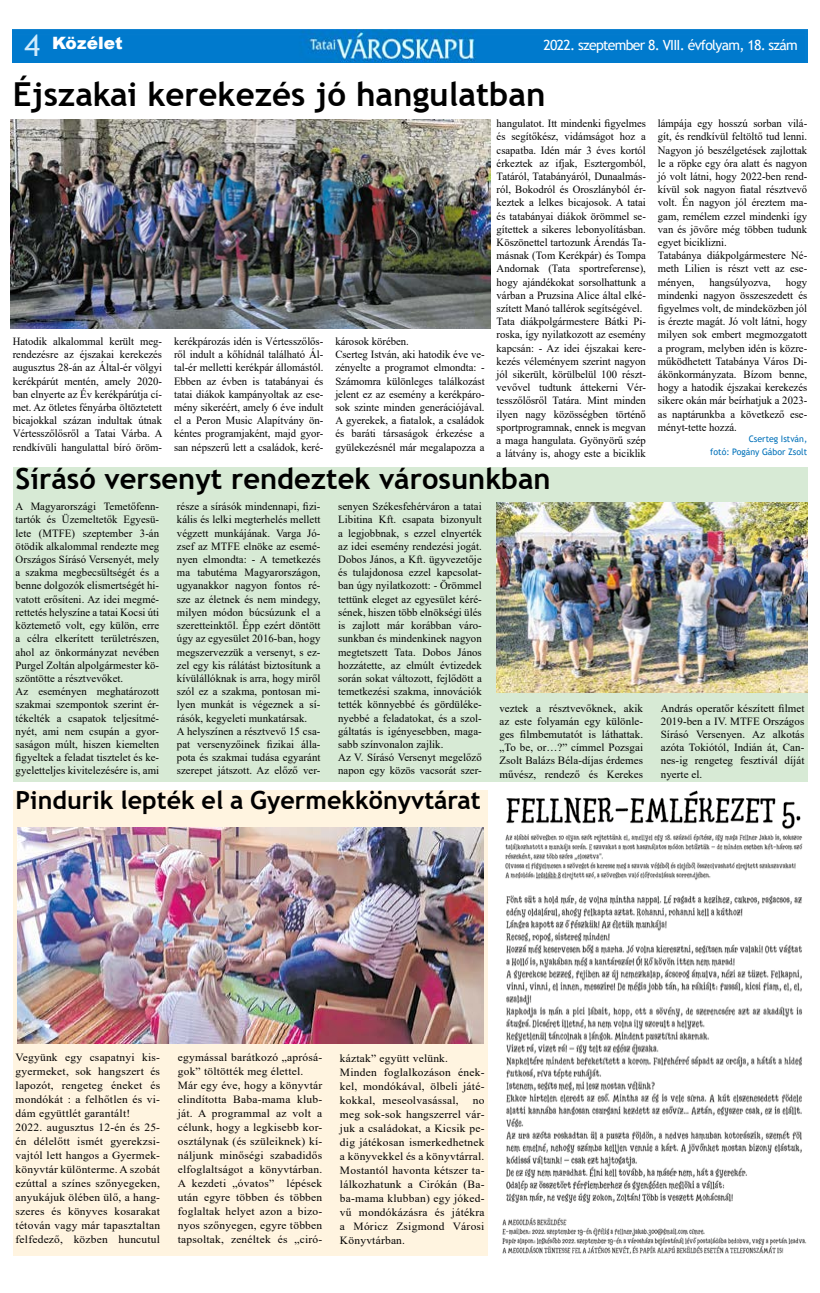
<style>
.page{position:relative;width:820px;height:1293px;background:#fff}
.page>*{position:absolute;margin:0;border:0;box-sizing:border-box;transform-origin:0 0}
.t1{font:700 33px "Trebuchet MS";color:#000}
.t2{font:700 29px "Trebuchet MS";color:#000}
.t3{font:700 25px "Trebuchet MS";color:#000}
.t4{font:900 17px "Arial";color:#fff}
.t5{font:14px "Trebuchet MS";letter-spacing:-.05em;color:#fff}
.t6{font:11px/13.2px "Times New Roman";letter-spacing:.005em;color:#000}
.t7{font:11px/14px "Times New Roman";letter-spacing:.005em;color:#000;scale:1.04 1}
.t8{font:9px/13.2px "Trebuchet MS";color:#0071b9;text-align:right}
.s1{font-family:"Trebuchet MS";font-weight:400;font-size:30px;color:#d0ebfc}
</style>
<div class="page">
<img style="left:13px;top:30px;width:793px;height:33px">
<div style="left:13px;top:790px;width:474px;height:466px;background:#fff4e0"></div>
<img style="left:10px;top:119px;width:480px;height:210px">
<img style="left:17px;top:828px;width:466px;height:215px">
<img style="left:502px;top:790px;width:305px;height:464px">
<div style="left:13px;top:468px;width:793px;height:314px;background:#d7ead5"></div>
<img style="left:496px;top:502px;width:311px;height:190px">
<h3 class="t4" style="left:25px;top:31px;width:100px"><span class="s1">4</span> Közélet</h3>
<p class="t5" style="left:543px;top:36px;width:256px">2022. szeptember 8. VIII. évfolyam, 18. szám</p>
<h1 class="t1" style="left:13px;top:74px;width:534px">Éjszakai kerekezés jó hangulatban</h1>
<p class="t6" style="left:13px;top:334px;width:151px;text-align:justify">Hatodik alkalommal került meg&shy;rendezésre az éjszakai kerekezés augusztus 28-án az Által-ér völgyi kerékpárút mentén, amely 2020- ban elnyerte az Év kerékpárútja cí&shy;met. Az ötletes fényárba öltöztetett bicajokkal százan indultak útnak Vértesszőlősről a Tatai Várba. A rendkívüli hangulattal bíró öröm-</p>
<p class="t6" style="left:174px;top:334px;width:151px;text-align:justify">kerékpározás idén is Vértesszőlős&shy;ről indult a kőhídnál található Ál&shy;tal-ér melletti kerékpár állomástól.<br>Ebben az évben is tatabányai és tatai diákok kampányoltak az ese&shy;mény sikeréért, amely 6 éve indult el a Peron Music Alapítvány ön&shy;kéntes programjaként, majd gyor&shy;san népszerű lett a családok, keré-</p>
<p class="t6" style="left:335px;top:334px;width:151px">károsok körében.<br>Cserteg István, aki hatodik éve ve&shy;zényelte a programot elmondta: -<br>Számomra különleges találkozást jelent ez az esemény a kerékpáro&shy;sok szinte minden generációjával.<br>A gyerekek, a fiatalok, a családok és baráti társaságok érkezése a gyülekezésnél már megalapozza a</p>
<p class="t6" style="left:496px;top:116px;width:151px">hangulatot. Itt mindenki figyelmes és segítőkész, vidámságot hoz a csapatba. Idén már 3 éves kortól érkeztek az ifjak, Esztergomból, Tatáról, Tatabányáról, Dunaalmás&shy;ról, Bokodról és Oroszlányból ér&shy;keztek a lelkes bicajosok. A tatai és tatabányai diákok örömmel se&shy;gítettek a sikeres lebonyolításban.<br>Köszönettel tartozunk Árendás Ta&shy;másnak (Tom Kerékpár) és Tompa Andornak (Tata sportreferense), hogy ajándékokat sorsolhattunk a várban a Pruzsina Alice által elké&shy;szített Manó tallérok segítségével.<br>Tata diákpolgármestere Bátki Pi&shy;roska, így nyilatkozott az esemény kapcsán: - Az idei éjszakai kere&shy;kezés véleményem szerint nagyon jól sikerült, körülbelül 100 részt&shy;vevővel tudtunk áttekerni Vér&shy;tesszőlősről Tatára. Mint minden ilyen nagy közösségben történő sportprogramnak, ennek is megvan a maga hangulata. Gyönyörű szép a látvány is, ahogy este a biciklik</p>
<p class="t6" style="left:657px;top:116px;width:151px">lámpája egy hosszú sorban vilá&shy;gít, és rendkívül feltöltő tud lenni.<br>Nagyon jó beszélgetések zajlottak le a röpke egy óra alatt és nagyon jó volt látni, hogy 2022-ben rend&shy;kívül sok nagyon fiatal résztvevő volt. Én nagyon jól éreztem ma&shy;gam, remélem ezzel mindenki így van és jövőre még többen tudunk egyet biciklizni.<br>Tatabánya diákpolgármestere Né&shy;meth Lilien is részt vett az ese&shy;ményen,</p>
<p class="t6" style="left:657px;top:275px;width:151px;text-align:justify;text-indent:128px">hogy mindenki nagyon összeszedett és figyelmes volt, de mindeközben jól is érezte magát. Jó volt látni, hogy milyen sok embert megmozgatott a program, melyben idén is közre&shy;működhetett Tatabánya Város Di&shy;ákönkormányzata. Bízom benne, hogy a hatodik éjszakai kerekezés sikere okán már beírhatjuk a 2023- as naptárunkba a következő ese&shy;ményt-tette hozzá.</p>
<p class="t8" style="left:710px;top:432px;width:98px">Cserteg István,<br>fotó: Pogány Gábor Zsolt</p>
<p class="t6" style="left:709px;top:275px;width:63px">hangsúlyozva,</p>
<h2 class="t2" style="left:16px;top:461px;width:536px">Sírásó versenyt rendeztek városunkban</h2>
<p class="t6" style="left:16px;top:499px;width:145px">A Magyarországi Temetőfenn&shy;tartók és Üzemeltetők Egyesü&shy;lete (MTFE) szeptember 3-án ötödik alkalommal rendezte meg<br>Országos Sírásó Versenyét, mely a szakma megbecsültségét és a benne dolgozók elismertségét hi&shy;vatott erősíteni. Az idei megmé&shy;rettetés helyszíne a tatai Kocsi úti köztemető volt, egy külön, erre a célra elkerített területrészen, ahol az önkormányzat nevében<br>Purgel Zoltán alpolgármester kö&shy;szöntötte a résztvevőket.<br>Az eseményen meghatározott szakmai szempontok szerint ér&shy;tékelték a csapatok teljesítmé&shy;nyét, ami nem csupán a gyor&shy;saságon múlt, hiszen kiemelten figyeltek a feladat tisztelet és ke&shy;gyeletteljes kivitelezésére is, ami</p>
<p class="t6" style="left:177px;top:499px;width:145px">része a sírásók mindennapi, fizi&shy;kális és lelki megterhelés mellett végzett munkájának. Varga Jó&shy;zsef az MTFE elnöke az esemé&shy;nyen elmondta: - A temetkezés ma tabutéma Magyarországon, ugyanakkor nagyon fontos ré&shy;sze az életnek és nem mindegy, milyen módon búcsúzunk el a szeretteinktől. Épp ezért döntött úgy az egyesület 2016-ban, hogy megszervezzük a versenyt, s ez&shy;zel egy kis rálátást biztosítunk a kívülállóknak is arra, hogy miről szól ez a szakma, pontosan mi&shy;lyen munkát is végeznek a sí&shy;rásók, kegyeleti munkatársak.<br>A helyszínen a résztvevő 15 csa&shy;pat versenyzőinek fizikai álla&shy;pota és szakmai tudása egyaránt szerepet játszott. Az előző ver-</p>
<p class="t6" style="left:338px;top:499px;width:145px">senyen Székesfehérváron a tatai<br>Libitina Kft. csapata bizonyult a legjobbnak, s ezzel elnyerték az idei esemény rendezési jogát.<br>Dobos János, a Kft. ügyvezetője és tulajdonosa ezzel kapcsolat&shy;ban úgy nyilatkozott: - Örömmel tettünk eleget az egyesület kéré&shy;sének, hiszen több elnökségi ülés is zajlott már korábban váro&shy;sunkban és mindenkinek nagyon megtetszett Tata. Dobos János hozzátette, az elmúlt évtizedek során sokat változott, fejlődött a temetkezési szakma, innovációk tették könnyebbé és gördüléke&shy;nyebbé a feladatokat, és a szol&shy;gáltatás is igényesebben, maga&shy;sabb színvonalon zajlik.<br>Az V. Sírásó Versenyt megelőző napon egy közös vacsorát szer-</p>
<h3 class="t3" style="left:16px;top:784px;width:466px">Pindurik lepték el a Gyermekkönyvtárat</h3>
<p class="t6" style="left:499px;top:701px;width:145px;text-align:justify">veztek a résztvevőknek, akik az este folyamán egy különle&shy;ges filmbemutatót is láthattak. „To be, or…?” címmel Pozsgai Zsolt Balázs Béla-díjas érdemes művész, rendező és Kerekes</p>
<p class="t6" style="left:660px;top:701px;width:145px;text-align:justify">András operatőr készített filmet 2019-ben a IV. MTFE Országos Sírásó Versenyen. Az alkotás azóta Tokiótól, Indián át, Can&shy;nes-ig rengeteg fesztivál díját nyerte el.</p>
<p class="t7" style="left:16px;top:1050px;width:140px">Vegyünk egy csapatnyi kis&shy;gyermeket, sok hangszert és lapozót, rengeteg éneket és mondókát : a felhőtlen és vi&shy;dám együttlét garantált!<br>2022. augusztus 12-én és 25- én délelőtt ismét gyerekzsi&shy;vajtól lett hangos a Gyermek&shy;könyvtár különterme. A szobát ezúttal a színes szőnyegeken, anyukájuk ölében ülő, a hang&shy;szeres és könyves kosarakat tétován vagy már tapasztaltan felfedező, közben huncutul</p>
<p class="t7" style="left:178px;top:1050px;width:140px">egymással barátkozó „aprósá&shy;gok” töltötték meg élettel.<br>Már egy éve, hogy a könyvtár elindította Baba-mama klub&shy;ját. A programmal az volt a célunk, hogy a legkisebb kor&shy;osztálynak (és szüleiknek) kí&shy;náljunk minőségi szabadidős elfoglaltságot a könyvtárban.<br>A kezdeti „óvatos” lépések után egyre többen és többen foglaltak helyet azon a bizo&shy;nyos szőnyegen, egyre többen tapsoltak, zenéltek és „ciró-</p>
<p class="t7" style="left:340px;top:1051px;width:140px">káztak” együtt velünk.<br>Minden foglalkozáson ének&shy;kel, mondókával, ölbeli játé&shy;kokkal, meseolvasással,</p>
<p class="t7" style="left:340px;top:1093px;width:140px;text-align:justify;text-indent:133px">no meg sok-sok hangszerrel vár&shy;juk a családokat, a Kicsik pe&shy;dig játékosan ismerkedhetnek a könyvekkel és a könyvtárral.<br>Mostantól havonta kétszer ta&shy;lálkozhatunk a Cirókán (Ba&shy;ba-mama klubban) egy jóked&shy;vű mondókázásra és játékra a Móricz Zsigmond Városi Könyvtárban.</p>
</div>
